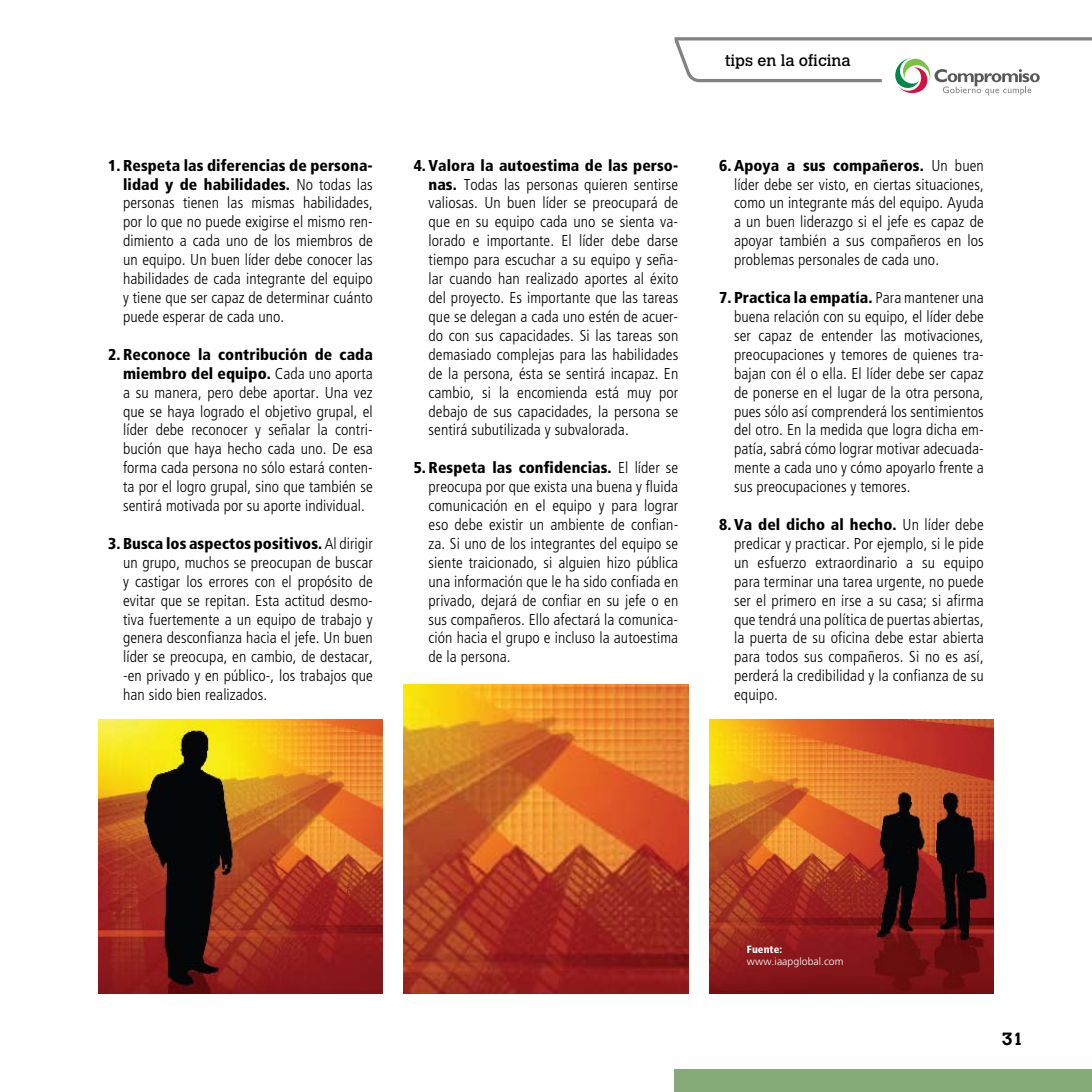
<style>
.page{position:relative;width:1092px;height:1092px;background:#fff}
.page>*{position:absolute;margin:0;border:0;box-sizing:border-box;transform-origin:0 0}
.t1{font:700 17.5px "Calvert";color:#000}
.t2{font:300 condensed 15.75px/18.9px "Frutiger LT";letter-spacing:.005em;color:#000;text-align:justify}
.t3{font:15.75px "Calvert";color:#000}
.t4{font:300 10.5px "Frutiger LT";letter-spacing:.005em;color:#fff}
.t5{font:900 condensed 10.5px "Frutiger LT";letter-spacing:.005em;color:#fff}
.s1{font-weight:900}
</style>
<div class="page">
<img style="left:709px;top:719px;width:284px;height:274px">
<img style="left:98px;top:719px;width:285px;height:274px">
<svg style="left:674px;top:37px;width:417px;height:59px"></svg>
<div style="left:674px;top:1069px;width:417px;height:22px;background:#85ac78"></div>
<img style="left:404px;top:684px;width:284px;height:309px">
<p class="t2" style="left:123px;top:156px;width:251px;text-indent:-15px"><span class="s1">1. Respeta las diferencias de persona&shy;lidad y de habilidades.</span> No todas las personas tienen las mismas habilidades, por lo que no puede exigirse el mismo ren&shy;dimiento a cada uno de los miembros de un equipo. Un buen líder debe conocer las habilidades de cada integrante del equipo y tiene que ser capaz de determinar cuánto puede esperar de cada uno.</p>
<p class="t2" style="left:123px;top:345px;width:251px;text-indent:-15px"><span class="s1">2. Reconoce la contribución de cada miembro del equipo.</span> Cada uno aporta a su manera, pero debe aportar. Una vez que se haya logrado el objetivo grupal, el líder debe reconocer y señalar la contri&shy;bución que haya hecho cada uno. De esa forma cada persona no sólo estará conten&shy;ta por el logro grupal, sino que también se sentirá motivada por su aporte individual.</p>
<p class="t2" style="left:123px;top:534px;width:251px;text-indent:-15px"><span class="s1">3. Busca los aspectos positivos.</span> Al dirigir un grupo, muchos se preocupan de buscar y castigar los errores con el propósito de evitar que se repitan. Esta actitud desmo&shy;tiva fuertemente a un equipo de trabajo y genera desconfianza hacia el jefe. Un buen líder se preocupa, en cambio, de destacar, -en privado y en público-, los trabajos que han sido bien realizados.</p>
<p class="t2" style="left:428px;top:156px;width:251px;text-indent:-15px"><span class="s1">4. Valora la autoestima de las perso&shy;nas.</span> Todas las personas quieren sentirse valiosas. Un buen líder se preocupará de que en su equipo cada uno se sienta va&shy;lorado e importante. El líder debe darse tiempo para escuchar a su equipo y seña&shy;lar cuando han realizado aportes al éxito del proyecto. Es importante que las tareas que se delegan a cada uno estén de acuer&shy;do con sus capacidades. Si las tareas son demasiado complejas para las habilidades de la persona, ésta se sentirá incapaz. En cambio, si la encomienda está muy por debajo de sus capacidades, la persona se sentirá subutilizada y subvalorada.</p>
<p class="t2" style="left:428px;top:458px;width:251px;text-indent:-15px"><span class="s1">5. Respeta las confidencias.</span> El líder se preocupa por que exista una buena y fluida comunicación en el equipo y para lograr eso debe existir un ambiente de confian&shy;za. Si uno de los integrantes del equipo se siente traicionado, si alguien hizo pública una información que le ha sido confiada en privado, dejará de confiar en su jefe o en sus compañeros. Ello afectará la comunica&shy;ción hacia el grupo e incluso la autoestima de la persona.</p>
<p class="t3" style="left:725px;top:51px;width:127px">tips en la oficina</p>
<p class="t2" style="left:734px;top:156px;width:251px;text-indent:-15px"><span class="s1">6.Apoya a sus compañeros.</span> Un buen líder debe ser visto, en ciertas situaciones, como un integrante más del equipo. Ayuda a un buen liderazgo si el jefe es capaz de apoyar también a sus compañeros en los problemas personales de cada uno.</p>
<p class="t2" style="left:734px;top:288px;width:251px;text-indent:-15px"><span class="s1">7. Practica la empatía.</span> Para mantener una buena relación con su equipo, el líder debe ser capaz de entender las motivaciones, preocupaciones y temores de quienes tra&shy;bajan con él o ella. El líder debe ser capaz de ponerse en el lugar de la otra persona, pues sólo así comprenderá los sentimientos del otro. En la medida que logra dicha em&shy;patía, sabrá cómo lograr motivar adecuada&shy;mente a cada uno y cómo apoyarlo frente a sus preocupaciones y temores.</p>
<p class="t2" style="left:734px;top:515px;width:251px;text-indent:-15px"><span class="s1">8. Va del dicho al hecho.</span> Un líder debe predicar y practicar. Por ejemplo, si le pide un esfuerzo extraordinario a su equipo para terminar una tarea urgente, no puede ser el primero en irse a su casa; si afirma que tendrá una política de puertas abiertas, la puerta de su oficina debe estar abierta para todos sus compañeros. Si no es así, perderá la credibilidad y la confianza de su equipo.</p>
<p class="t5" style="left:747px;top:943px;width:37px">Fuente:</p>
<p class="t4" style="left:747px;top:955px;width:98px">www.iaapglobal.com</p>
<p class="t1" style="left:1001px;top:1028px;width:23px">31</p>
</div>
